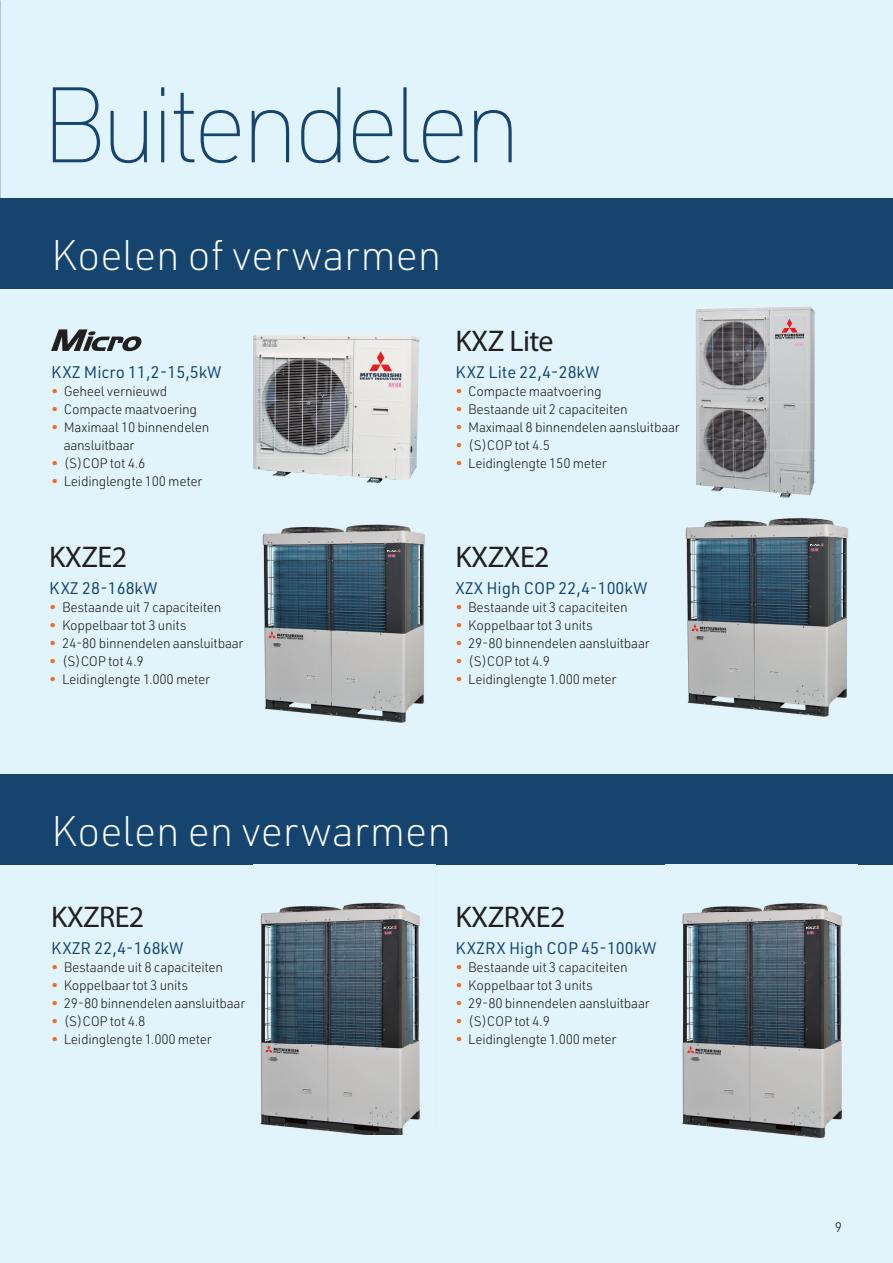
<style>
.page{position:relative;width:893px;height:1263px;background:#e1f4fc}
.page>*{position:absolute;margin:0;border:0;box-sizing:border-box;transform-origin:0 0}
.t1{font:100 105px "URWDIN";letter-spacing:-.07em;color:#15456f}
.t2{font:200 42px "URWDIN";letter-spacing:-.01em;color:#fff}
.t3{font:30px "Myriad Pro";letter-spacing:-.02em;color:#231f20}
.t4{font:16.5px "URWDIN";color:#15456f}
.t5{font:300 13.5px/18px "URWDIN";letter-spacing:-.02em;color:#231f20}
.s1{color:#f36e21}
</style>
<div class="page">
<img style="left:253px;top:335px;width:167px;height:122px">
<div style="left:0;top:198px;width:893px;height:90px;background:#15456f"></div>
<div style="left:0;top:774px;width:893px;height:90px;background:#15456f"></div>
<img style="left:260px;top:902px;width:160px;height:232px">
<img style="left:682px;top:903px;width:160px;height:235px">
<img style="left:696px;top:306px;width:119px;height:145px">
<svg style="left:51px;top:329px;width:91px;height:22px"></svg>
<img style="left:262px;top:527px;width:38px;height:186px">
<img style="left:300px;top:526px;width:47px;height:192px">
<img style="left:347px;top:524px;width:47px;height:198px">
<img style="left:394px;top:525px;width:32px;height:198px">
<img style="left:253px;top:457px;width:164px;height:26px">
<img style="left:685px;top:491px;width:38px;height:216px">
<img style="left:723px;top:520px;width:47px;height:192px">
<img style="left:770px;top:517px;width:79px;height:200px">
<img style="left:696px;top:451px;width:39px;height:40px">
<img style="left:735px;top:451px;width:40px;height:42px">
<img style="left:775px;top:451px;width:40px;height:47px">
<h1 class="t1" style="left:40px;top:57px;width:484px">Buitendelen</h1>
<h2 class="t2" style="left:51px;top:228px;width:392px">Koelen of verwarmen</h2>
<p class="t4" style="left:51px;top:362px;width:172px">KXZ Micro 11,2-15,5kW</p>
<p class="t5" style="left:51px;top:382px;width:118px"><span class="s1">•</span> Geheel vernieuwd</p>
<p class="t5" style="left:51px;top:400px;width:148px"><span class="s1">•</span> Compacte maatvoering</p>
<p class="t5" style="left:64px;top:418px;width:147px;text-indent:-13px"><span class="s1">•</span> Maximaal 10 binnendelen aansluitbaar</p>
<p class="t5" style="left:51px;top:454px;width:96px"><span class="s1">•</span> (S)COP tot 4.6</p>
<p class="t5" style="left:51px;top:472px;width:153px"><span class="s1">•</span> Leidinglengte 100 meter</p>
<h3 class="t3" style="left:455px;top:323px;width:100px">KXZ Lite</h3>
<p class="t4" style="left:455px;top:362px;width:146px">KXZ Lite 22,4-28kW</p>
<p class="t5" style="left:455px;top:382px;width:148px"><span class="s1">•</span> Compacte maatvoering</p>
<p class="t5" style="left:455px;top:400px;width:174px"><span class="s1">•</span> Bestaande uit 2 capaciteiten</p>
<p class="t5" style="left:455px;top:418px;width:226px"><span class="s1">•</span> Maximaal 8 binnendelen aansluitbaar</p>
<p class="t5" style="left:455px;top:436px;width:96px"><span class="s1">•</span> (S)COP tot 4.5</p>
<p class="t5" style="left:455px;top:454px;width:153px"><span class="s1">•</span> Leidinglengte 150 meter</p>
<h3 class="t3" style="left:49px;top:539px;width:79px">KXZE2</h3>
<h3 class="t3" style="left:455px;top:539px;width:96px">KXZXE2</h3>
<p class="t4" style="left:49px;top:578px;width:110px">KXZ 28-168kW</p>
<p class="t5" style="left:49px;top:598px;width:174px"><span class="s1">•</span> Bestaande uit 7 capaciteiten</p>
<p class="t5" style="left:49px;top:616px;width:139px"><span class="s1">•</span> Koppelbaar tot 3 units</p>
<p class="t5" style="left:49px;top:634px;width:196px"><span class="s1">•</span> 24-80 binnendelen aansluitbaar</p>
<p class="t5" style="left:49px;top:652px;width:96px"><span class="s1">•</span> (S)COP tot 4.9</p>
<p class="t5" style="left:49px;top:670px;width:162px"><span class="s1">•</span> Leidinglengte 1.000 meter</p>
<p class="t4" style="left:455px;top:578px;width:193px">XZX High COP 22,4-100kW</p>
<p class="t5" style="left:455px;top:598px;width:174px"><span class="s1">•</span> Bestaande uit 3 capaciteiten</p>
<p class="t5" style="left:455px;top:616px;width:139px"><span class="s1">•</span> Koppelbaar tot 3 units</p>
<p class="t5" style="left:455px;top:634px;width:196px"><span class="s1">•</span> 29-80 binnendelen aansluitbaar</p>
<p class="t5" style="left:455px;top:652px;width:96px"><span class="s1">•</span> (S)COP tot 4.9</p>
<p class="t5" style="left:455px;top:670px;width:162px"><span class="s1">•</span> Leidinglengte 1.000 meter</p>
<h2 class="t2" style="left:51px;top:804px;width:401px">Koelen en verwarmen</h2>
<h3 class="t3" style="left:51px;top:899px;width:95px">KXZRE2</h3>
<h3 class="t3" style="left:455px;top:899px;width:111px">KXZRXE2</h3>
<p class="t4" style="left:51px;top:938px;width:134px">KXZR 22,4-168kW</p>
<p class="t5" style="left:51px;top:958px;width:174px"><span class="s1">•</span> Bestaande uit 8 capaciteiten</p>
<p class="t5" style="left:51px;top:976px;width:139px"><span class="s1">•</span> Koppelbaar tot 3 units</p>
<p class="t5" style="left:51px;top:994px;width:196px"><span class="s1">•</span> 29-80 binnendelen aansluitbaar</p>
<p class="t5" style="left:51px;top:1012px;width:96px"><span class="s1">•</span> (S)COP tot 4.8</p>
<p class="t5" style="left:51px;top:1030px;width:162px"><span class="s1">•</span> Leidinglengte 1.000 meter</p>
<p class="t4" style="left:455px;top:938px;width:203px">KXZRX High COP 45-100kW</p>
<p class="t5" style="left:455px;top:958px;width:174px"><span class="s1">•</span> Bestaande uit 3 capaciteiten</p>
<p class="t5" style="left:455px;top:976px;width:139px"><span class="s1">•</span> Koppelbaar tot 3 units</p>
<p class="t5" style="left:455px;top:994px;width:196px"><span class="s1">•</span> 29-80 binnendelen aansluitbaar</p>
<p class="t5" style="left:455px;top:1012px;width:96px"><span class="s1">•</span> (S)COP tot 4.9</p>
<p class="t5" style="left:455px;top:1030px;width:162px"><span class="s1">•</span> Leidinglengte 1.000 meter</p>
<p class="t5" style="left:835px;top:1217px;width:9px">9</p>
</div>
